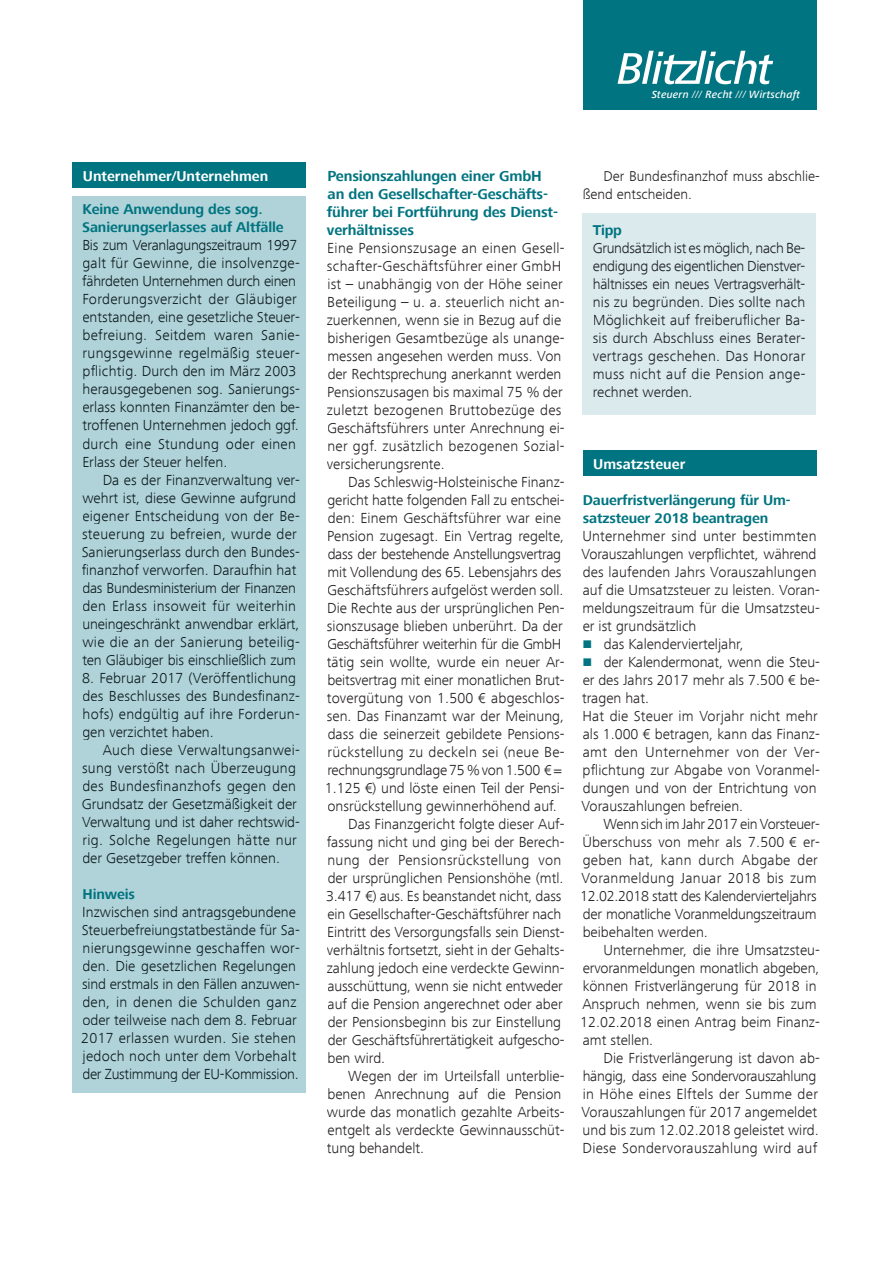
<style>
.page{position:relative;width:893px;height:1263px;background:#fff}
.page>*{position:absolute;margin:0;border:0;box-sizing:border-box;transform-origin:0 0}
.t1{font:300 15px/18px "Frutiger Next Com";color:#231f20}
.t2{font:300 15px/18px "Frutiger Next Com";color:#0c191d}
.t3{font:300 15px/18px "Frutiger Next Com";letter-spacing:-.02em;color:#231f20}
.t4{font:300 15px/18px "Frutiger Next Com";letter-spacing:.02em;color:#1a1c1f;text-align:justify}
.t5{font:300 15px/18px "Frutiger Next Com";letter-spacing:.02em;color:#0c191d}
.t6{font:700 15px/18px "Frutiger Next Com";letter-spacing:-.01em;color:#007480}
.t7{font:300 15px "Frutiger Next Com";letter-spacing:.02em;color:#231f20}
.t8{font:700 14.7px/18px "Frutiger Next Com";letter-spacing:-.01em;color:#007480}
.t9{font:300 14.7px/18px "Frutiger Next Com";color:#231f20}
.t10{font:700 14.7px "Frutiger Next Com";color:#fff}
.t11{font:italic 500 10.8px "Frutiger Next Com";letter-spacing:.02em;color:#fff}
.s1{font-weight:400}
.s2{color:#007480}
</style>
<div class="page">
<div style="left:72px;top:163px;width:234px;height:25px;background:#007480"></div>
<div style="left:583px;top:451px;width:233px;height:25px;background:#007480"></div>
<div style="left:72px;top:196px;width:234px;height:897px;background:#b0d3d9"></div>
<div style="left:582px;top:213px;width:234px;height:202px;background:#dbeaed"></div>
<div style="left:583px;top:0;width:233px;height:110px;background:#007480"></div>
<svg style="left:617px;top:51px;width:156px;height:33px"></svg>
<p class="t11" style="left:652px;top:88px;width:150px">Steuern <span class="s1">///</span> Recht <span class="s1">///</span> Wirtschaft</p>
<p class="t10" style="left:83px;top:167px;width:187px">Unternehmer/Unternehmen</p>
<p class="t6" style="left:327px;top:167px;width:232px">Pensionszahlungen einer GmbH an den Gesellschafter-Geschäfts&shy;führer bei Fortführung des Dienst&shy;verhältnisses</p>
<p class="t1" style="left:327px;top:239px;width:239px">Eine Pensionszusage an einen Gesell&shy;schafter-Geschäftsführer einer GmbH ist – unabhängig von der Höhe seiner Beteiligung – u. a. steuerlich nicht an&shy;zuerkennen, wenn sie in Bezug auf die bisherigen Gesamtbezüge als unange&shy;messen angesehen werden muss. Von der Rechtsprechung anerkannt werden Pensionszusagen bis maximal 75 % der zuletzt bezogenen Bruttobezüge des Geschäftsführers unter Anrechnung ei&shy;ner ggf. zusätzlich bezogenen Sozial&shy;versicherungsrente.</p>
<p class="t1" style="left:348px;top:473px;width:218px">Das Schleswig-Holsteinische Finanz-</p>
<p class="t1" style="left:328px;top:491px;width:238px">gericht hatte folgenden Fall zu entschei-</p>
<p class="t1" style="left:328px;top:509px;width:235px">den: Einem Geschäftsführer war eine</p>
<p class="t1" style="left:327px;top:527px;width:238px">Pension zugesagt. Ein Vertrag regelte,</p>
<p class="t3" style="left:328px;top:545px;width:235px">dass der bestehende Anstellungsvertrag</p>
<p class="t1" style="left:327px;top:563px;width:235px">mit Vollendung des 65. Lebensjahrs des</p>
<p class="t1" style="left:327px;top:581px;width:238px">Geschäftsführers aufgelöst werden soll.</p>
<p class="t1" style="left:327px;top:599px;width:239px">Die Rechte aus der ursprünglichen Pen-</p>
<p class="t1" style="left:327px;top:617px;width:237px">sionszusage blieben unberührt. Da der</p>
<p class="t3" style="left:327px;top:635px;width:236px">Geschäftsführer weiterhin für die GmbH</p>
<p class="t1" style="left:327px;top:653px;width:239px">tätig sein wollte, wurde ein neuer Ar-</p>
<p class="t1" style="left:327px;top:671px;width:239px">beitsvertrag mit einer monatlichen Brut-</p>
<p class="t1" style="left:327px;top:689px;width:239px">tovergütung von 1.500 € abgeschlos-</p>
<p class="t1" style="left:327px;top:707px;width:239px">sen. Das Finanzamt war der Meinung,</p>
<p class="t1" style="left:328px;top:725px;width:238px">dass die seinerzeit gebildete Pensions-</p>
<p class="t7" style="left:327px;top:743px;width:239px">rückstellung zu deckeln sei (neue Be-</p>
<p class="t3" style="left:327px;top:761px;width:236px">rechnungsgrundlage 75 % von 1.500 € =</p>
<p class="t1" style="left:325px;top:779px;width:241px">1.125 €) und löste einen Teil der Pensi-</p>
<p class="t1" style="left:328px;top:797px;width:231px">onsrückstellung gewinnerhöhend auf.</p>
<p class="t1" style="left:348px;top:815px;width:218px">Das Finanzgericht folgte dieser Auf-</p>
<p class="t1" style="left:327px;top:833px;width:239px">fassung nicht und ging bei der Berech-</p>
<p class="t7" style="left:327px;top:851px;width:235px">nung der Pensionsrückstellung von</p>
<p class="t1" style="left:328px;top:869px;width:237px">der ursprünglichen Pensionshöhe (mtl.</p>
<p class="t1" style="left:326px;top:887px;width:237px">3.417 €) aus. Es beanstandet nicht, dass</p>
<p class="t1" style="left:328px;top:905px;width:235px">ein Gesellschafter-Geschäftsführer nach</p>
<p class="t1" style="left:327px;top:923px;width:239px">Eintritt des Versorgungsfalls sein Dienst-</p>
<p class="t1" style="left:327px;top:941px;width:239px">verhältnis fortsetzt, sieht in der Gehalts-</p>
<p class="t1" style="left:327px;top:959px;width:239px">zahlung jedoch eine verdeckte Gewinn-</p>
<p class="t1" style="left:327px;top:977px;width:237px">ausschüttung, wenn sie nicht entweder</p>
<p class="t1" style="left:327px;top:995px;width:237px">auf die Pension angerechnet oder aber</p>
<p class="t1" style="left:328px;top:1013px;width:235px">der Pensionsbeginn bis zur Einstellung</p>
<p class="t1" style="left:328px;top:1031px;width:238px">der Geschäftsführertätigkeit aufgescho-</p>
<p class="t1" style="left:327px;top:1049px;width:59px">ben wird.</p>
<p class="t1" style="left:348px;top:1067px;width:218px">Wegen der im Urteilsfall unterblie-</p>
<p class="t1" style="left:327px;top:1085px;width:235px">benen Anrechnung auf die Pension</p>
<p class="t1" style="left:327px;top:1103px;width:239px">wurde das monatlich gezahlte Arbeits-</p>
<p class="t1" style="left:328px;top:1121px;width:238px">entgelt als verdeckte Gewinnausschüt-</p>
<p class="t1" style="left:327px;top:1139px;width:99px">tung behandelt.</p>
<p class="t8" style="left:82px;top:201px;width:203px">Keine Anwendung des sog.<br>Sanierungserlasses auf Altfälle</p>
<p class="t2" style="left:82px;top:236px;width:219px">Bis zum Veranlagungszeitraum 1997 galt für Gewinne, die insolvenzge&shy;fährdeten Unternehmen durch einen Forderungsverzicht der Gläubiger entstanden, eine gesetzliche Steuer&shy;befreiung. Seitdem waren Sanie&shy;rungsgewinne regelmäßig steuer&shy;pflichtig. Durch den im März 2003 herausgegebenen sog. Sanierungs&shy;erlass konnten Finanzämter den be&shy;troffenen Unternehmen jedoch ggf. durch eine Stundung oder einen Erlass der Steuer helfen.</p>
<p class="t2" style="left:82px;top:470px;width:220px;text-indent:21px">Da es der Finanzverwaltung ver&shy;wehrt ist, diese Gewinne aufgrund eigener Entscheidung von der Be&shy;steuerung zu befreien, wurde der Sanierungserlass durch den Bundes&shy;finanzhof verworfen. Daraufhin hat das Bundesministerium der Finanzen den Erlass insoweit für weiterhin uneingeschränkt anwendbar erklärt, wie die an der Sanierung beteilig&shy;ten Gläubiger bis einschließlich zum</p>
<p class="t2" style="left:82px;top:668px;width:219px">8. Februar 2017 (Veröffentlichung des Beschlusses des Bundesfinanz&shy;hofs) endgültig auf ihre Forderun&shy;gen verzichtet haben.</p>
<p class="t5" style="left:82px;top:740px;width:220px;text-indent:21px">Auch diese Verwaltungsanwei&shy;sung verstößt nach Überzeugung des Bundesfinanzhofs gegen den Grundsatz der Gesetzmäßigkeit der Verwaltung und ist daher rechtswid&shy;rig. Solche Regelungen hätte nur der Gesetzgeber treffen können.</p>
<p class="t8" style="left:83px;top:885px;width:54px">Hinweis</p>
<p class="t2" style="left:81px;top:902px;width:220px">Inzwischen sind antragsgebundene Steuerbefreiungstatbestände für Sa&shy;nierungsgewinne geschaffen wor&shy;den. Die gesetzlichen Regelungen sind erstmals in den Fällen anzuwen&shy;den, in denen die Schulden ganz oder teilweise nach dem 8. Februar 2017 erlassen wurden. Sie stehen jedoch noch unter dem Vorbehalt der Zustimmung der EU-Kommission.</p>
<p class="t9" style="left:583px;top:167px;width:238px;text-indent:21px">Der Bundesfinanzhof muss abschlie&shy;ßend entscheiden.</p>
<p class="t8" style="left:593px;top:221px;width:31px">Tipp</p>
<p class="t4" style="left:593px;top:239px;width:214px">Grundsätzlich ist es möglich, nach Be&shy;endigung des eigentlichen Dienstver&shy;hältnisses ein neues Vertragsverhält&shy;nis zu begründen. Dies sollte nach Möglichkeit auf freiberuflicher Ba&shy;sis durch Abschluss eines Berater&shy;vertrags geschehen. Das Honorar muss nicht auf die Pension ange&shy;rechnet werden.</p>
<p class="t10" style="left:593px;top:455px;width:94px">Umsatzsteuer</p>
<p class="t8" style="left:583px;top:491px;width:209px">Dauerfristverlängerung für Um&shy;satzsteuer 2018 beantragen</p>
<p class="t1" style="left:581px;top:527px;width:240px">Unternehmer sind unter bestimmten Vorauszahlungen verpflichtet, während des laufenden Jahrs Vorauszahlungen auf die Umsatzsteuer zu leisten. Voran&shy;meldungszeitraum für die Umsatzsteu&shy;er ist grundsätzlich</p>
<p class="t1" style="left:582px;top:635px;width:163px"><span class="s2">■</span> das Kalendervierteljahr,</p>
<p class="t1" style="left:581px;top:653px;width:240px"><span class="s2">■</span> der Kalendermonat, wenn die Steu&shy;er des Jahrs 2017 mehr als 7.500 € be&shy;tragen hat.<br>Hat die Steuer im Vorjahr nicht mehr als 1.000 € betragen, kann das Finanz&shy;amt den Unternehmer von der Ver&shy;pflichtung zur Abgabe von Voranmel&shy;dungen und von der Entrichtung von<br>Vorauszahlungen befreien.</p>
<p class="t3" style="left:580px;top:815px;width:241px;text-indent:23px">Wenn sich im Jahr 2017 ein Vorsteuer-Überschuss von mehr als 7.500 € er&shy;geben hat, kann durch Abgabe der Voranmeldung Januar 2018 bis zum 12.02.2018 statt des Kalendervierteljahrs der monatliche Voranmeldungszeitraum beibehalten werden.</p>
<p class="t1" style="left:580px;top:941px;width:241px;text-indent:23px">Unternehmer, die ihre Umsatzsteu&shy;ervoranmeldungen monatlich abgeben, können Fristverlängerung für 2018 in<br>Anspruch nehmen, wenn sie bis zum<br>12.02.2018 einen Antrag beim Finanz&shy;amt stellen.</p>
<p class="t1" style="left:581px;top:1049px;width:240px;text-indent:22px">Die Fristverlängerung ist davon ab&shy;hängig, dass eine Sondervorauszahlung in Höhe eines Elftels der Summe der Vorauszahlungen für 2017 angemeldet und bis zum 12.02.2018 geleistet wird.<br>Diese Sondervorauszahlung wird auf</p>
</div>
